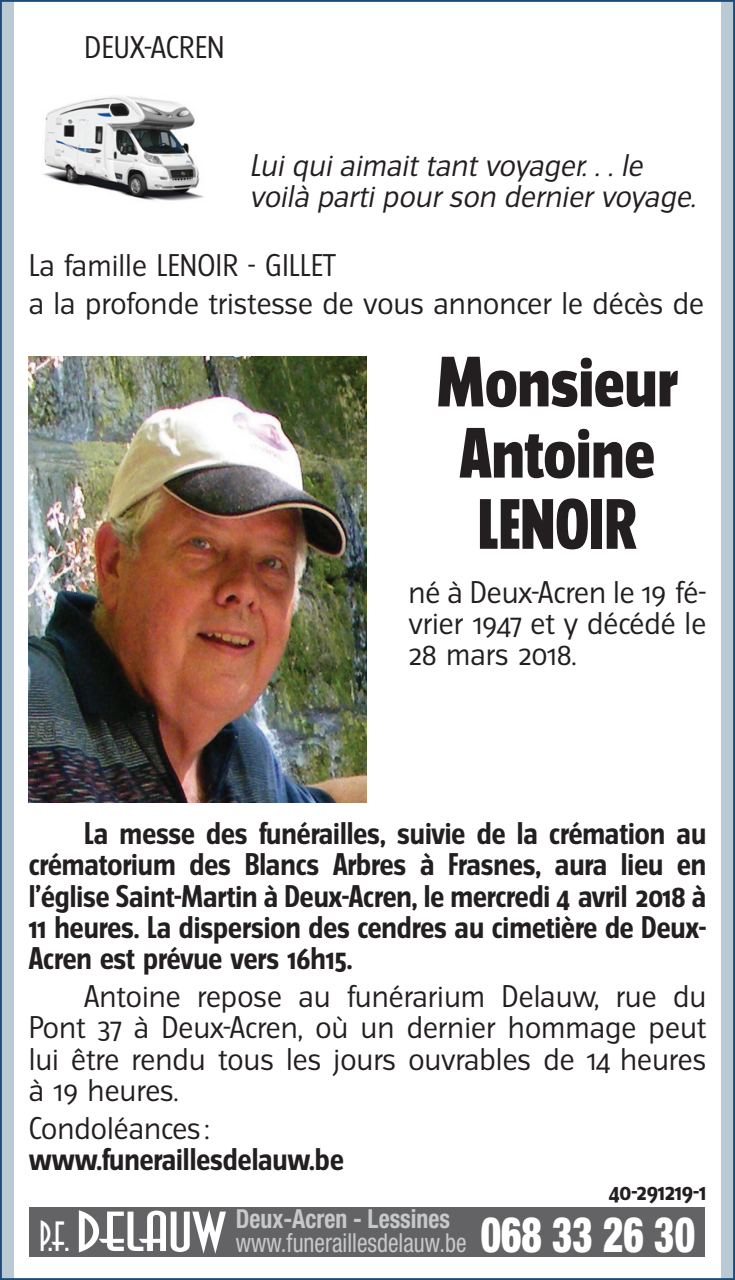
<style>
.page{position:relative;width:735px;height:1280px;background:#fff}
.page>*{position:absolute;margin:0;border:0;box-sizing:border-box;transform-origin:0 0}
.t1{font:800 63.7px/71px "Turmino";color:#231f20;text-align:center}
.t2{font:28px/31.2px "Turmino";color:#231f20;text-align:justify}
.t3{font:700 28px/31.2px "Turmino";color:#231f20;text-align:justify}
.t4{font:italic 28px/31.2px "Turmino";color:#231f20}
.t5{font:condensed 26.25px/23.8px "Helvetica Neue LT Std";color:#c7c8ca;scale:.9 1}
.t6{font:700 22.4px "Turmino";letter-spacing:-.01em;color:#231f20}
.s1{font-family:"Anna Std";font-stretch:normal;font-size:42px;color:#fff}
.s2{font-family:"Anna Std";font-stretch:normal;font-size:56px;color:#fff}
.s3{font-weight:700}
.s4{font-weight:900;font-size:49px;color:#fff}
</style>
<div class="page">
<svg style="left:0;top:0;width:14px;height:1280px;fill:#bacad5"></svg>
<div style="left:720px;top:0;width:14px;height:1280px;background:#bacad5"></div>
<img style="left:43px;top:96px;width:161px;height:105px">
<div style="left:30px;top:1207px;width:674px;height:49px;background:#636366"></div>
<img style="left:29px;top:356px;width:337px;height:447px">
<p class="t2" style="left:84px;top:31px;width:142px">DEUX-ACREN</p>
<p class="t4" style="left:249px;top:150px;width:453px">Lui qui aimait tant voyager. . . le voilà parti pour son dernier voyage.</p>
<p class="t2" style="left:29px;top:246px;width:676px;line-height:38.5px">La famille LENOIR - GILLET<br>a la profonde tristesse de vous annoncer le décès de</p>
<h1 class="t1" style="left:436px;top:347px;width:243px">Monsieur<br>Antoine<br>LENOIR</h1>
<p class="t2" style="left:408px;top:576px;width:299px">né à Deux-Acren le 19 fé&shy;vrier 1947 et y décédé le 28 mars 2018.</p>
<p class="t3" style="left:29px;top:818px;width:678px;text-indent:55px">La messe des funérailles, suivie de la crémation au crématorium des Blancs Arbres à Frasnes, aura lieu en l’église Saint-Martin à Deux-Acren, le mercredi 4 avril 2018 à 11 heures. La dispersion des cendres au cimetière de Deux-Acren est prévue vers 16h15.</p>
<p class="t2" style="left:29px;top:981px;width:678px;text-indent:55px">Antoine repose au funérarium Delauw, rue du Pont 37 à Deux-Acren, où un dernier hommage peut lui être rendu tous les jours ouvrables de 14 heures à 19 heures.</p>
<p class="t2" style="left:29px;top:1113px;width:182px">Condoléances :</p>
<p class="t3" style="left:29px;top:1144px;width:316px">www.funeraillesdelauw.be</p>
<p class="t6" style="left:608px;top:1178px;width:99px">40‑291219‑1</p>
<p class="t5" style="left:236px;top:1207px;width:511px;text-indent:-197px"><span class="s1">P.F.</span> <span class="s2">DELAUW</span> <span class="s3">Deux-Acren - Lessines<br></span>www.funeraillesdelauw.be <span class="s4">068 33 26 30</span></p>
</div>
